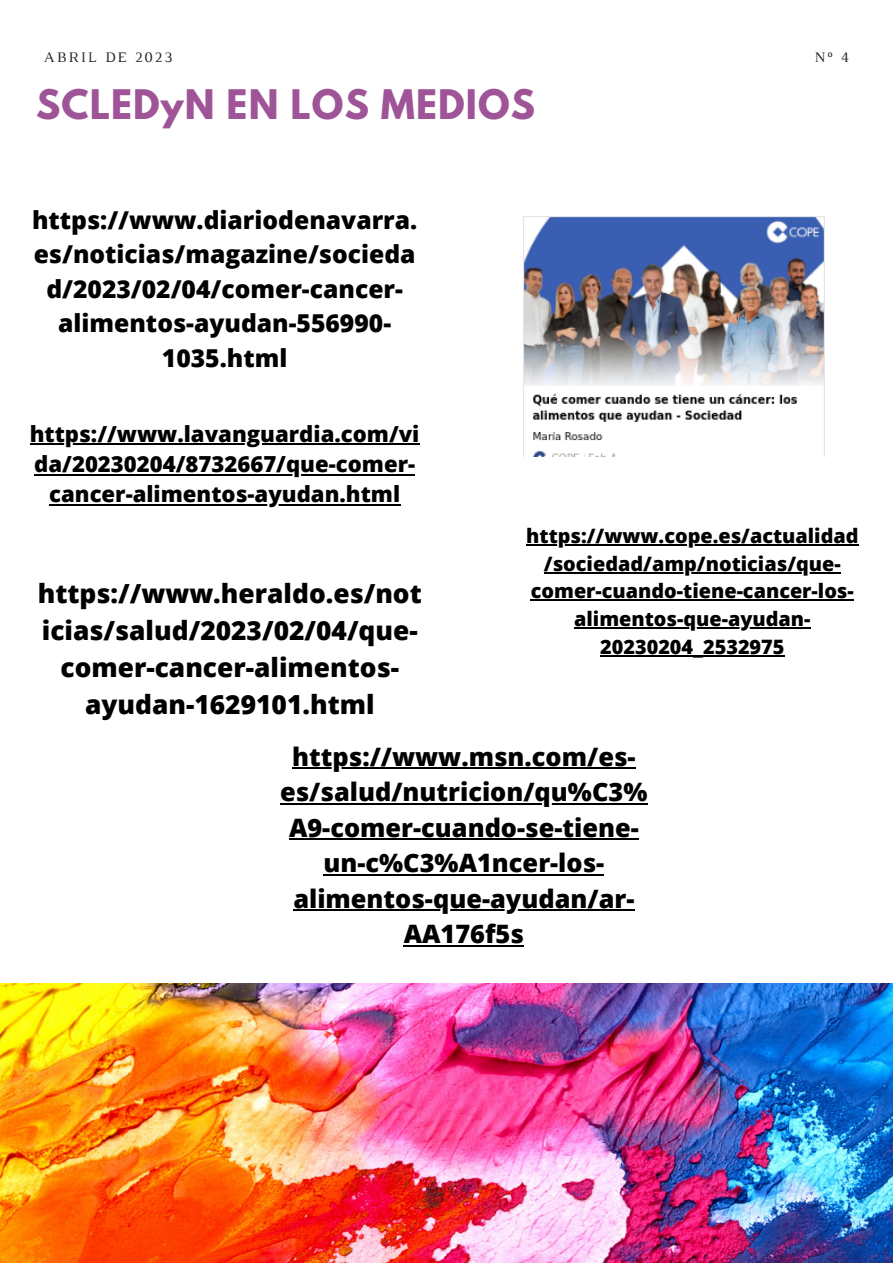
<style>
.page{position:relative;width:893px;height:1264px;background:#fff}
.page>*{position:absolute;margin:0;border:0;box-sizing:border-box;transform-origin:0 0}
.t1{font:700 36px "League Spartan";letter-spacing:.03em;color:#9e5497}
.t2{font:800 26.25px/36.8px "Open Sans";color:#000;text-align:center}
.t3{font:800 25.35px/35.4px "Open Sans";color:#000;text-align:center}
.t4{font:800 24.6px/34.5px "Open Sans";color:#000;text-align:center}
.t5{font:800 22.05px/30.5px "Open Sans";color:#000;text-align:center}
.t6{font:800 19.8px/27.8px "Open Sans";color:#000;text-align:center}
.t7{font:14.85px "Luthier";letter-spacing:.14em;color:#222}
</style>
<div class="page">
<img style="left:0;top:983px;width:892px;height:279px">
<hr style="left:30px;top:443px;width:389px;height:2px;background:#000">
<hr style="left:34px;top:474px;width:381px;height:1px;background:#000">
<hr style="left:49px;top:504px;width:351px;height:2px;background:#000">
<hr style="left:526px;top:544px;width:332px;height:1px;background:#000">
<hr style="left:544px;top:572px;width:296px;height:1px;background:#000">
<hr style="left:531px;top:599px;width:322px;height:2px;background:#000">
<hr style="left:574px;top:627px;width:236px;height:2px;background:#000">
<hr style="left:600px;top:655px;width:184px;height:1px;background:#000">
<img style="left:524px;top:217px;width:300px;height:239px">
<hr style="left:292px;top:767px;width:343px;height:2px;background:#000">
<hr style="left:280px;top:803px;width:367px;height:1px;background:#000">
<hr style="left:289px;top:838px;width:349px;height:2px;background:#000">
<hr style="left:323px;top:873px;width:281px;height:2px;background:#000">
<hr style="left:293px;top:909px;width:341px;height:2px;background:#000">
<hr style="left:404px;top:944px;width:120px;height:2px;background:#000">
<p class="t7" style="left:44px;top:52px;width:130px">ABRIL DE 2023</p>
<p class="t7" style="left:814px;top:52px;width:36px">Nº 4</p>
<h1 class="t1" style="left:36px;top:87px;width:500px">SCLEDyN EN LOS MEDIOS</h1>
<p class="t4" style="left:32px;top:202px;width:387px">https://www.diariodenavarra. es/noticias/magazine/socieda d/2023/02/04/comer-cancer&shy;alimentos-ayudan-556990-<br>1035.html</p>
<p class="t5" style="left:30px;top:418px;width:391px">https://www.lavanguardia.com/vi da/20230204/8732667/que-comer&shy;cancer-alimentos-ayudan.html</p>
<h2 class="t2" style="left:38px;top:575px;width:385px">https://www.heraldo.es/not icias/salud/2023/02/04/que&shy;comer-cancer-alimentos&shy;ayudan-1629101.html</h2>
<p class="t6" style="left:526px;top:521px;width:334px">https://www.cope.es/actualidad /sociedad/amp/noticias/que&shy;comer-cuando-tiene-cancer-los&shy;alimentos-que-ayudan-<br>20230204_2532975</p>
<p class="t3" style="left:280px;top:738px;width:369px">https://www.msn.com/es&shy;es/salud/nutricion/qu%C3%<br>A9-comer-cuando-se-tiene&shy;un-c%C3%A1ncer-los&shy;alimentos-que-ayudan/ar-<br>AA176f5s</p>
</div>
